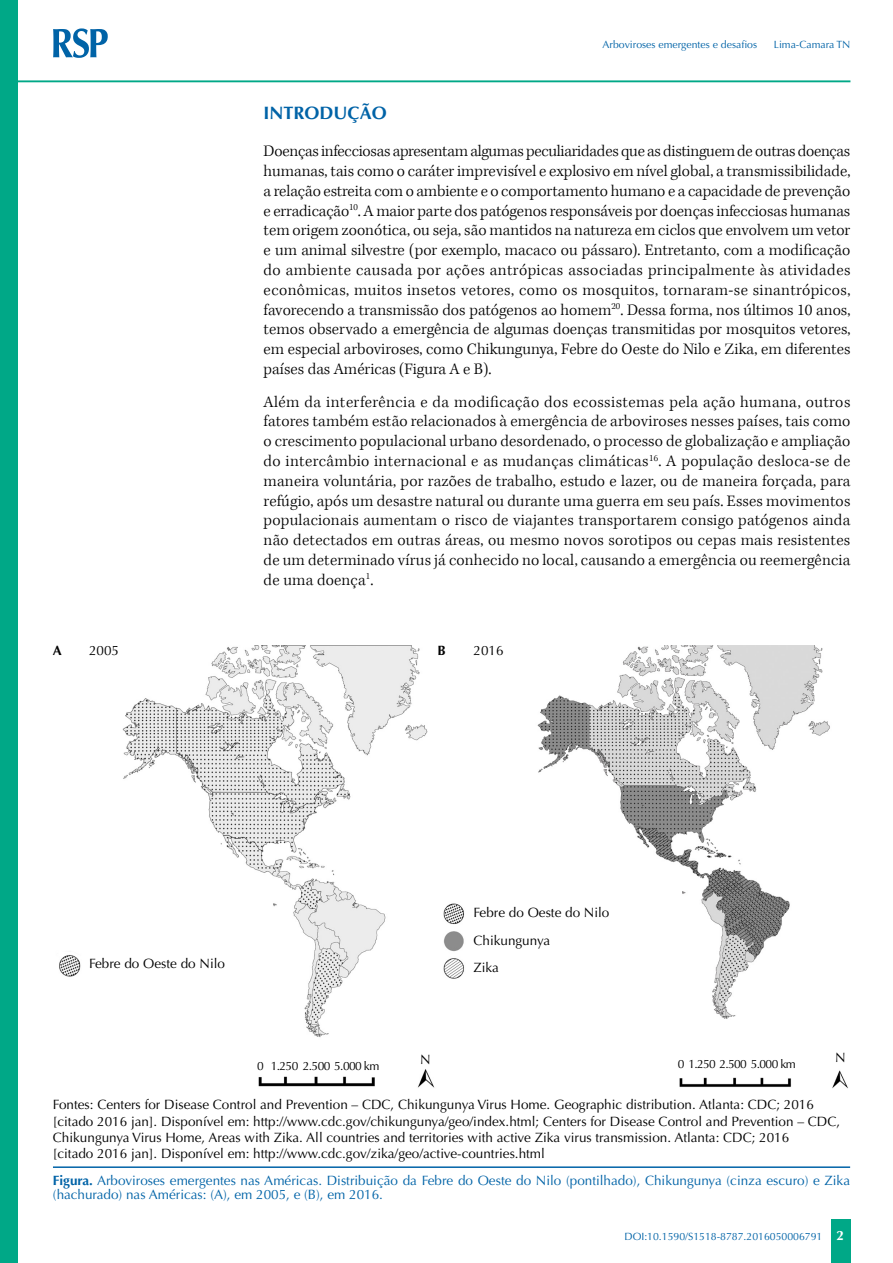
<style>
.page{position:relative;width:893px;height:1263px;background:#fff}
.page>*{position:absolute;margin:0;border:0;box-sizing:border-box;transform-origin:0 0}
.t1{font:700 18px "Optima";color:#0063a7}
.t2{font:300 16.5px/19.8px "Kepler Std";letter-spacing:.005em;color:#000;text-align:justify}
.t3{font:13.5px/16.2px "Optima";color:#000}
.t4{font:13.5px/14.2px "Optima";color:#0063a7}
.t5{font:700 13.5px "Optima";color:#000}
.t6{font:700 13.5px "Optima";color:#fff}
.t7{font:12px "Optima";letter-spacing:-.05em;color:#000}
.t8{font:10.5px "Optima";color:#0063a7}
.s1{font-weight:700}
</style>
<div class="page">
<div style="left:831px;top:1220px;width:20px;height:43px;background:#00a887"></div>
<div style="left:0;top:0;width:18px;height:1263px;background:#00a887"></div>
<svg style="left:53px;top:28px;width:55px;height:30px"></svg>
<hr style="left:18px;top:80px;width:832px;height:2px;background:#00a887">
<hr style="left:53px;top:1166px;width:797px;height:2px;background:#0063a7">
<img style="left:59px;top:645px;width:376px;height:443px">
<img style="left:443px;top:645px;width:405px;height:443px">
<p class="t8" style="left:603px;top:38px;width:156px">Arboviroses emergentes e desafios</p>
<p class="t8" style="left:774px;top:38px;width:78px">Lima-Camara TN</p>
<p class="t1" style="left:264px;top:103px;width:125px">INTRODUÇÃO</p>
<p class="t2" style="left:264px;top:142px;width:588px">Doenças infecciosas apresentam algumas peculiaridades que as distinguem de outras doenças humanas, tais como o caráter imprevisível e explosivo em nível global, a transmissibilidade, a relação estreita com o ambiente e o comportamento humano e a capacidade de prevenção e erradicação<sup>10</sup>. A maior parte dos patógenos responsáveis por doenças infecciosas humanas tem origem zoonótica, ou seja, são mantidos na natureza em ciclos que envolvem um vetor e um animal silvestre (por exemplo, macaco ou pássaro). Entretanto, com a modificação do ambiente causada por ações antrópicas associadas principalmente às atividades econômicas, muitos insetos vetores, como os mosquitos, tornaram-se sinantrópicos, favorecendo a transmissão dos patógenos ao homem<sup>20</sup>. Dessa forma, nos últimos 10 anos, temos observado a emergência de algumas doenças transmitidas por mosquitos vetores, em especial arboviroses, como Chikungunya, Febre do Oeste do Nilo e Zika, em diferentes países das Américas (Figura A e B).</p>
<p class="t2" style="left:264px;top:392px;width:588px">Além da interferência e da modificação dos ecossistemas pela ação humana, outros fatores também estão relacionados à emergência de arboviroses nesses países, tais como o crescimento populacional urbano desordenado, o processo de globalização e ampliação do intercâmbio internacional e as mudanças climáticas<sup>16</sup>. A população desloca-se de maneira voluntária, por razões de trabalho, estudo e lazer, ou de maneira forçada, para refúgio, após um desastre natural ou durante uma guerra em seu país. Esses movimentos populacionais aumentam o risco de viajantes transportarem consigo patógenos ainda não detectados em outras áreas, ou mesmo novos sorotipos ou cepas mais resistentes de um determinado vírus já conhecido no local, causando a emergência ou reemergência de uma doença<sup>1</sup>.</p>
<p class="t5" style="left:53px;top:642px;width:11px">A</p>
<p class="t3" style="left:89px;top:642px;width:32px">2005</p>
<p class="t5" style="left:437px;top:642px;width:10px">B</p>
<p class="t3" style="left:473px;top:642px;width:32px">2016</p>
<p class="t3" style="left:89px;top:956px;width:137px">Febre do Oeste do Nilo</p>
<p class="t3" style="left:473px;top:899px;width:137px;line-height:27.6px">Febre do Oeste do Nilo<br>Chikungunya<br>Zika</p>
<p class="t3" style="left:420px;top:1051px;width:12px">N</p>
<p class="t3" style="left:835px;top:1049px;width:12px">N</p>
<p class="t7" style="left:257px;top:1059px;width:124px">0 1.250 2.500 5.000 km</p>
<p class="t7" style="left:678px;top:1056px;width:119px">0 1.250 2.500 5.000 km</p>
<p class="t3" style="left:53px;top:1097px;width:789px">Fontes: Centers for Disease Control and Prevention – CDC, Chikungunya Virus Home. Geographic distribution. Atlanta: CDC; 2016 [citado 2016 jan]. Disponível em: http://www.cdc.gov/chikungunya/geo/index.html; Centers for Disease Control and Prevention – CDC, Chikungunya Virus Home, Areas with Zika. All countries and territories with active Zika virus transmission. Atlanta: CDC; 2016<br>[citado 2016 jan]. Disponível em: http://www.cdc.gov/zika/geo/active-countries.html</p>
<p class="t4" style="left:53px;top:1173px;width:799px"><span class="s1">Figura.</span> Arboviroses emergentes nas Américas. Distribuição da Febre do Oeste do Nilo (pontilhado), Chikungunya (cinza escuro) e Zika (hachurado) nas Américas: (A), em 2005, e (B), em 2016.</p>
<p class="t8" style="left:624px;top:1230px;width:199px">DOI:10.1590/S1518-8787.2016050006791</p>
<p class="t6" style="left:836px;top:1227px;width:9px">2</p>
</div>
